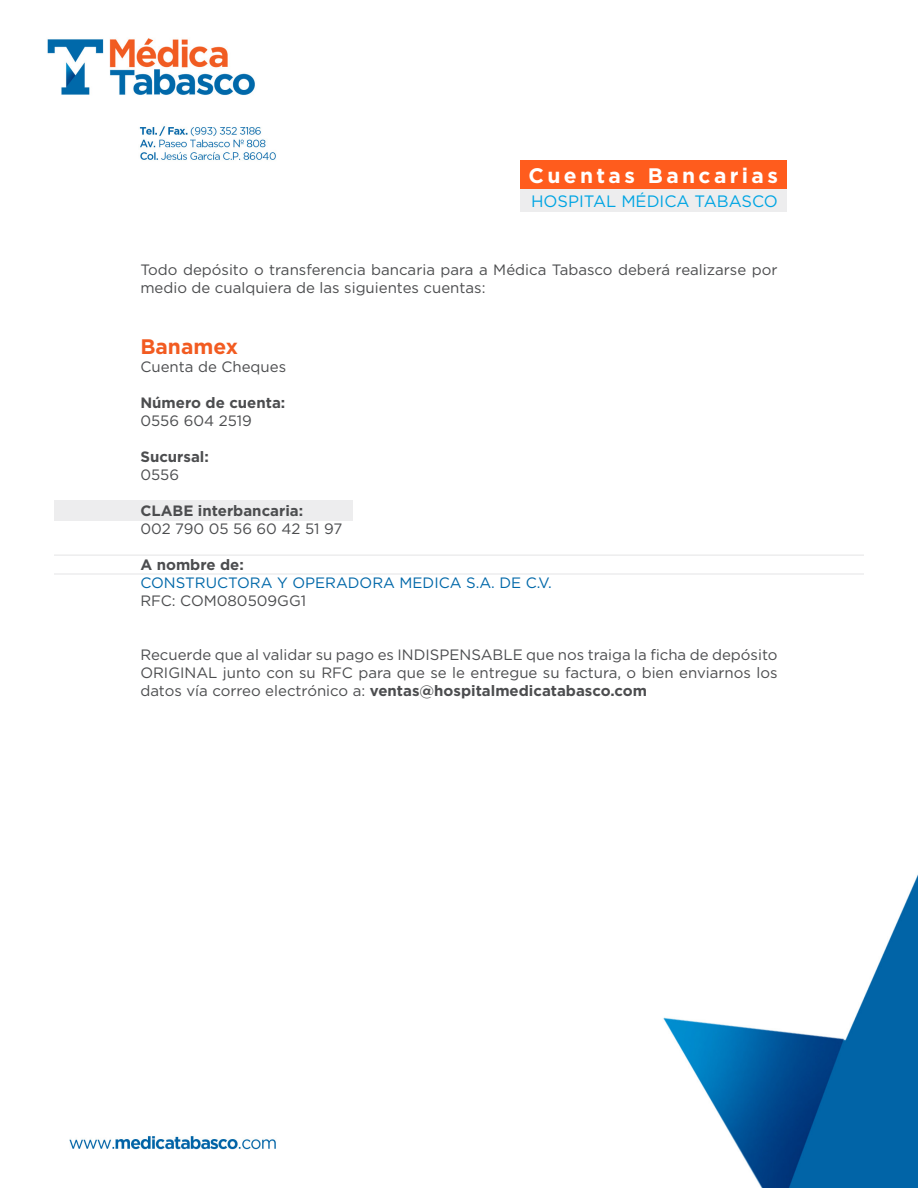
<style>
.page{position:relative;width:918px;height:1188px;background:#fff}
.page>*{position:absolute;margin:0;border:0;box-sizing:border-box;transform-origin:0 0}
.t1{font:700 21px "Gotham";letter-spacing:.16em;color:#fff}
.t2{font:700 21px "Gotham";color:#f25b21}
.t3{font:16.5px "Gotham";color:#00a5e3}
.t4{font:15px/18px "Gotham";color:#4c4d4f}
.t5{font:700 15px "Gotham";color:#4c4d4f}
.t6{font:15px "Gotham";color:#0068a9}
.s1{font-weight:700}
</style>
<div class="page">
<img style="left:47px;top:38px;width:871px;height:1150px">
<div style="left:54px;top:500px;width:298px;height:21px;background:#ededee"></div>
<div style="left:520px;top:160px;width:267px;height:30px;background:#ff5c1d"></div>
<div style="left:520px;top:190px;width:267px;height:22px;background:#ededee"></div>
<hr style="left:54px;top:573px;width:810px;height:2px;background:#ededee">
<hr style="left:54px;top:554px;width:810px;height:2px;background:#ededee">
<p class="t1" style="left:528px;top:163px;width:251px">Cuentas Bancarias</p>
<p class="t3" style="left:531px;top:191px;width:248px">HOSPITAL MÉDICA TABASCO</p>
<p class="t4" style="left:140px;top:260px;width:639px">Todo depósito o transferencia bancaria para a Médica Tabasco deberá realizarse por medio de cualquiera de las siguientes cuentas:</p>
<p class="t2" style="left:140px;top:334px;width:99px">Banamex</p>
<p class="t4" style="left:140px;top:358px;width:147px">Cuenta de Cheques</p>
<p class="t5" style="left:140px;top:394px;width:146px">Número de cuenta:</p>
<p class="t4" style="left:140px;top:412px;width:113px">0556 604 2519</p>
<p class="t5" style="left:140px;top:448px;width:70px">Sucursal:</p>
<p class="t4" style="left:140px;top:466px;width:40px">0556</p>
<p class="t5" style="left:140px;top:502px;width:164px">CLABE interbancaria:</p>
<p class="t4" style="left:140px;top:520px;width:204px">002 790 05 56 60 42 51 97</p>
<p class="t5" style="left:140px;top:556px;width:105px">A nombre de:</p>
<p class="t6" style="left:140px;top:574px;width:413px">CONSTRUCTORA Y OPERADORA MEDICA S.A. DE C.V.</p>
<p class="t4" style="left:140px;top:592px;width:167px">RFC: COM080509GG1</p>
<p class="t4" style="left:140px;top:646px;width:639px;text-align:justify">Recuerde que al validar su pago es INDISPENSABLE que nos traiga la ficha de depósito ORIGINAL junto con su RFC para que se le entregue su factura, o bien enviarnos los datos vía correo electrónico a: <span class="s1">ventas@hospitalmedicatabasco.com</span></p>
</div>
